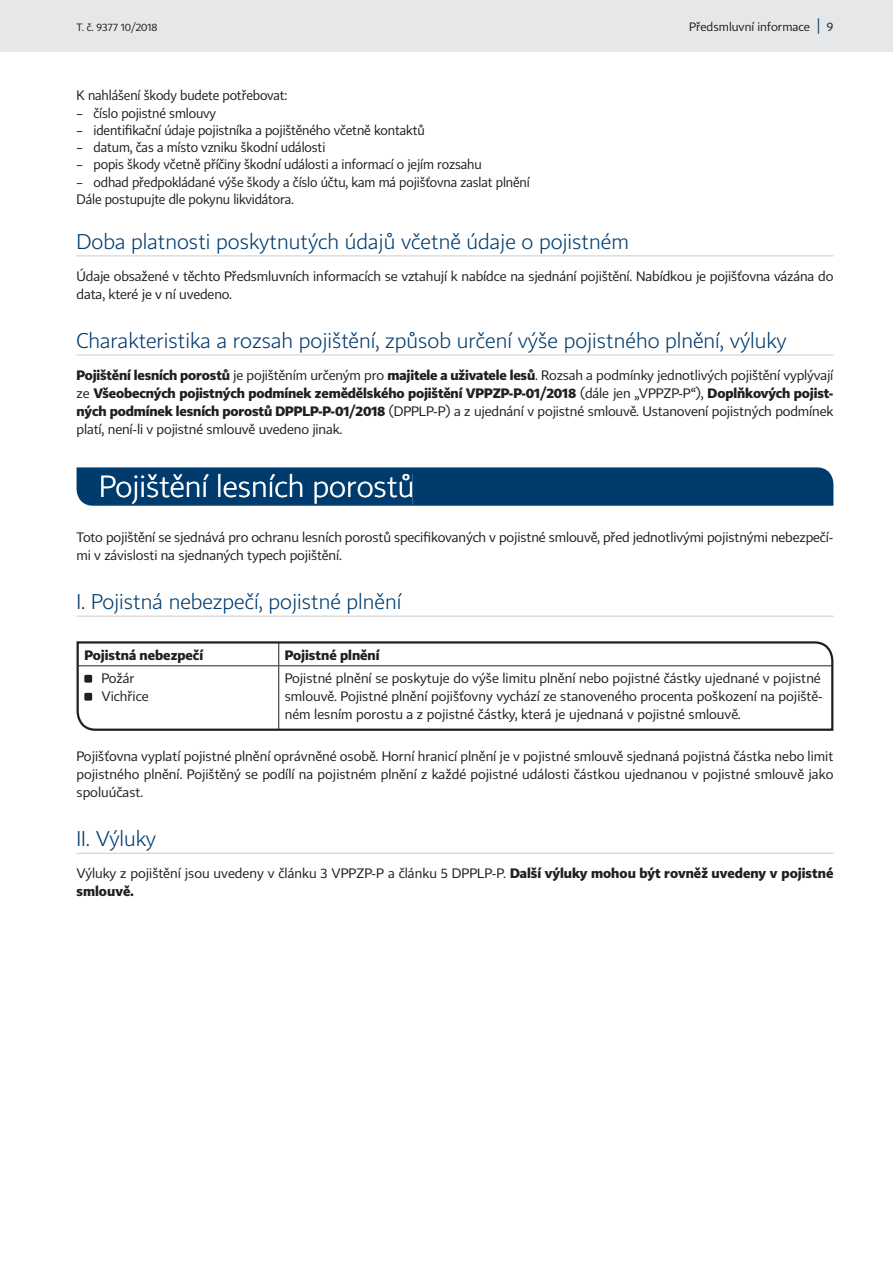
<style>
.page{position:relative;width:893px;height:1263px;background:#fff}
.page>*{position:absolute;margin:0;border:0;box-sizing:border-box;transform-origin:0 0}
.t1{font:30px "CP Light";color:#fff}
.t2{font:21px "CP Light";color:#003b6e}
.t3{font:13.5px/18px "CP";letter-spacing:-.01em;color:#231f20}
.t4{font:13.5px/17.2px "CP";letter-spacing:-.01em;color:#231f20;scale:.96 1}
.t5{font:700 13.5px "CP";color:#231f20}
.t6{font:12px "CP";color:#231f20}
.t7{font:10.5px "CP";color:#231f20}
.s1{font-size:15px;color:#003b6e}
.s2{font-weight:700}
</style>
<div class="page">
<div style="left:0;top:0;width:893px;height:51px;background:#e6e7e9"></div>
<hr style="left:77px;top:255px;width:756px;height:1px;background:#d1d2d4">
<hr style="left:77px;top:354px;width:756px;height:2px;background:#d1d2d4">
<hr style="left:77px;top:616px;width:756px;height:1px;background:#d1d2d4">
<hr style="left:77px;top:853px;width:756px;height:1px;background:#d1d2d4">
<svg style="left:77px;top:467px;width:756px;height:39px;background:#084172"></svg>
<div style="left:102px;top:474px;width:310px;height:30px;background:#003b6e"></div>
<svg style="left:76px;top:641px;width:758px;height:90px"></svg>
<p class="t7" style="left:77px;top:21px;width:83px">T. č. 9377 10/2018</p>
<p class="t6" style="left:689px;top:20px;width:146px">Předsmluvní informace <span class="s1">|</span> 9</p>
<p class="t4" style="left:77px;top:87px;width:221px">K nahlášení škody budete potřebovat:</p>
<p class="t4" style="left:77px;top:104px;width:147px">– číslo pojistné smlouvy</p>
<p class="t4" style="left:77px;top:121px;width:364px">– identifikační údaje pojistníka a pojištěného včetně kontaktů</p>
<p class="t4" style="left:77px;top:139px;width:261px">– datum, čas a místo vzniku škodní události</p>
<p class="t4" style="left:77px;top:156px;width:424px">– popis škody včetně příčiny škodní události a informací o jejím rozsahu</p>
<p class="t4" style="left:77px;top:173px;width:474px">– odhad předpokládané výše škody a číslo účtu, kam má pojišťovna zaslat plnění<br>Dále postupujte dle pokynu likvidátora.</p>
<h2 class="t2" style="left:77px;top:229px;width:554px">Doba platnosti poskytnutých údajů včetně údaje o pojistném</h2>
<p class="t3" style="left:77px;top:267px;width:758px">Údaje obsažené v těchto Předsmluvních informacích se vztahují k nabídce na sjednání pojištění. Nabídkou je pojišťovna vázána do data, které je v ní uvedeno.</p>
<h2 class="t2" style="left:77px;top:328px;width:712px">Charakteristika a rozsah pojištění, způsob určení výše pojistného plnění, výluky</h2>
<p class="t3" style="left:77px;top:366px;width:758px;text-align:justify"><span class="s2">Pojištění lesních porostů</span> je pojištěním určeným pro <span class="s2">majitele a uživatele lesů</span>. Rozsah a podmínky jednotlivých pojištění vyplývají ze <span class="s2">Všeobecných pojistných podmínek zemědělského pojištění VPPZP-P-01/2018</span> (dále jen „VPPZP-P“), <span class="s2">Doplňkových pojist&shy;ných podmínek lesních porostů DPPLP-P-01/2018</span> (DPPLP-P) a z ujednání v pojistné smlouvě. Ustanovení pojistných podmínek platí, není-li v pojistné smlouvě uvedeno jinak.</p>
<h1 class="t1" style="left:99px;top:468px;width:317px">Pojištění lesních porostů</h1>
<p class="t3" style="left:77px;top:528px;width:758px">Toto pojištění se sjednává pro ochranu lesních porostů specifikovaných v pojistné smlouvě, před jednotlivými pojistnými nebezpečí&shy;mi v závislosti na sjednaných typech pojištění.</p>
<h2 class="t2" style="left:77px;top:589px;width:326px">I. Pojistná nebezpečí, pojistné plnění</h2>
<p class="t5" style="left:84px;top:646px;width:120px">Pojistná nebezpečí</p>
<p class="t5" style="left:285px;top:646px;width:96px">Pojistné plnění</p>
<p class="t3" style="left:101px;top:669px;width:49px">Požár<br>Vichřice</p>
<p class="t3" style="left:285px;top:669px;width:540px">Pojistné plnění se poskytuje do výše limitu plnění nebo pojistné částky ujednané v pojistné smlouvě. Pojistné plnění pojišťovny vychází ze stanoveného procenta poškození na pojiště&shy;ném lesním porostu a z pojistné částky, která je ujednaná v pojistné smlouvě.</p>
<p class="t3" style="left:77px;top:747px;width:758px;text-align:justify">Pojišťovna vyplatí pojistné plnění oprávněné osobě. Horní hranicí plnění je v pojistné smlouvě sjednaná pojistná částka nebo limit pojistného plnění. Pojištěný se podílí na pojistném plnění z každé pojistné události částkou ujednanou v pojistné smlouvě jako spoluúčast.</p>
<h2 class="t2" style="left:77px;top:826px;width:81px">II. Výluky</h2>
<p class="t3" style="left:77px;top:864px;width:758px">Výluky z pojištění jsou uvedeny v článku 3 VPPZP-P a článku 5 DPPLP-P. <span class="s2">Další výluky mohou být rovněž uvedeny v pojistné smlouvě.</span></p>
</div>
